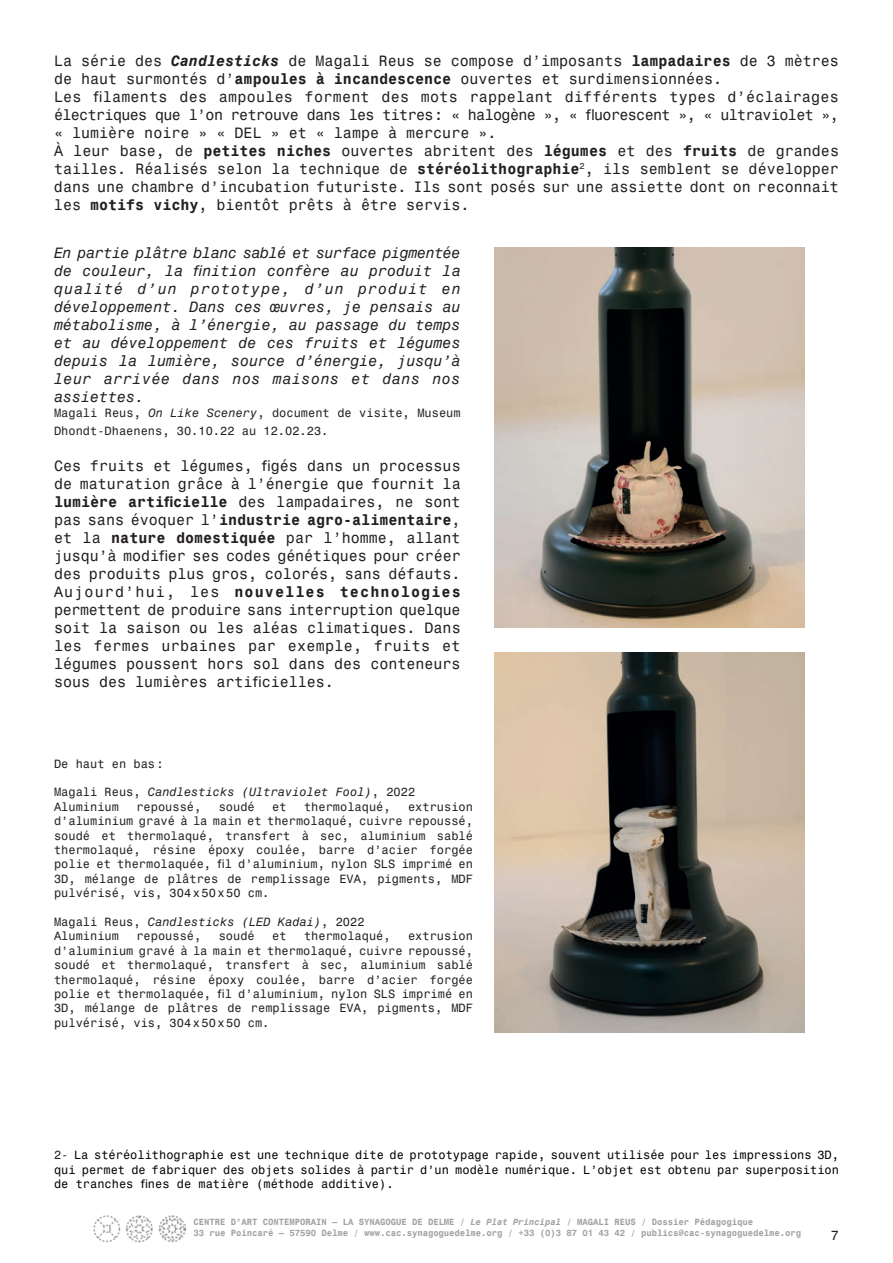
<style>
.page{position:relative;width:893px;height:1263px;background:#fff}
.page>*{position:absolute;margin:0;border:0;box-sizing:border-box;transform-origin:0 0}
.t1{font:15px/18px "Monospace 821 BT";color:#231f20;text-align:justify}
.t2{font:italic 15px/18px "Monospace 821 BT";letter-spacing:.035em;color:#231f20;text-align:justify}
.t3{font:13.5px "Monospace 821 BT";color:#231f20}
.t4{font:12px/14.4px "Monospace 821 BT";color:#231f20}
.t5{font:12px/14.4px "Monospace 821 BT";color:#000001;text-align:justify}
.t6{font:italic 12px/14.4px "Monospace 821 BT";color:#231f20}
.t7{font:700 9px/10.8px "Monospace 821 BT";letter-spacing:-.01em;color:#a0a1a5}
.s1{font-weight:700;font-style:italic}
.s2{font-weight:700}
.s3{font-style:italic}
.s4{font-style:normal}
.s5{color:#231f20}
</style>
<div class="page">
<img style="left:93px;top:1215px;width:92px;height:27px">
<img style="left:495px;top:247px;width:309px;height:380px">
<img style="left:495px;top:652px;width:309px;height:381px">
<p class="t1" style="left:54px;top:52px;width:786px;text-align:left">La série des <span class="s1">Candlesticks</span> de Magali Reus se compose d’imposants <span class="s2">lampadaires</span> de 3 mètres de haut surmontés d’<span class="s2">ampoules à incandescence</span> ouvertes et surdimensionnées.<br>Les filaments des ampoules forment des mots rappelant différents types d’éclairages électriques que l’on retrouve dans les titres: « halogène », « fluorescent », « ultraviolet », « lumière noire » « DEL » et « lampe à mercure ».<br>À leur base, de <span class="s2">petites niches</span> ouvertes abritent des <span class="s2">légumes</span> et des <span class="s2">fruits</span> de grandes tailles. Réalisés selon la technique de <span class="s2">stéréolithographie</span><sup>2</sup>, ils semblent se développer dans une chambre d’incubation futuriste. Ils sont posés sur une assiette dont on reconnait les <span class="s2">motifs vichy</span>, bientôt prêts à être servis.</p>
<p class="t2" style="left:54px;top:244px;width:408px">En partie plâtre blanc sablé et surface pigmentée de couleur, la finition confère au produit la qualité d’un prototype, d’un produit en développement. Dans ces œuvres, je pensais au métabolisme, à l’énergie, au passage du temps et au développement de ces fruits et légumes depuis la lumière, source d’énergie, jusqu’à leur arrivée dans nos maisons et dans nos assiettes.</p>
<p class="t4" style="left:54px;top:403px;width:408px;line-height:18px">Magali Reus, <span class="s3">On Like Scenery</span>, document de visite, Museum<br>Dhondt-Dhaenens, 30.10.22 au 12.02.23.</p>
<p class="t1" style="left:54px;top:456px;width:408px">Ces fruits et légumes, figés dans un processus de maturation grâce à l’énergie que fournit la <span class="s2">lumière artificielle</span> des lampadaires, ne sont pas sans évoquer l’<span class="s2">industrie agro-alimentaire</span>, et la <span class="s2">nature domestiquée</span> par l’homme, allant jusqu’à modifier ses codes génétiques pour créer des produits plus gros, colorés, sans défauts.<br>Aujourd’hui, les <span class="s2">nouvelles technologies </span>permettent de produire sans interruption quelque soit la saison ou les aléas climatiques. Dans les fermes urbaines par exemple, fruits et légumes poussent hors sol dans des conteneurs sous des lumières artificielles.</p>
<p class="t4" style="left:54px;top:756px;width:111px">De haut en bas:</p>
<p class="t6" style="left:54px;top:785px;width:363px"><span class="s4">Magali Reus,</span> Candlesticks (Ultraviolet Fool)<span class="s4">, 2022<br>Aluminium</span></p>
<p class="t4" style="left:136px;top:799px;width:67px">repoussé,</p>
<p class="t4" style="left:219px;top:799px;width:38px">soudé</p>
<p class="t4" style="left:272px;top:799px;width:16px">et</p>
<p class="t4" style="left:304px;top:799px;width:88px">thermolaqué,</p>
<p class="t4" style="left:54px;top:799px;width:421px;text-align:justify;text-indent:354px">extrusion d’aluminium gravé à la main et thermolaqué, cuivre repoussé, soudé et thermolaqué, transfert à sec, aluminium sablé thermolaqué, résine époxy coulée, barre d’acier forgée polie et thermolaquée, fil d’aluminium, nylon SLS imprimé en 3D, mélange de plâtres de remplissage EVA, pigments, MDF pulvérisé, vis, 304x50x50 cm.</p>
<p class="t4" style="left:54px;top:914px;width:312px">Magali Reus, <span class="s3">Candlesticks (LED Kadai)</span>, 2022<br>Aluminium</p>
<p class="t4" style="left:136px;top:929px;width:67px">repoussé,</p>
<p class="t4" style="left:219px;top:929px;width:38px">soudé</p>
<p class="t4" style="left:272px;top:929px;width:16px">et</p>
<p class="t4" style="left:304px;top:929px;width:88px">thermolaqué,</p>
<p class="t4" style="left:54px;top:929px;width:421px;text-align:justify;text-indent:354px">extrusion d’aluminium gravé à la main et thermolaqué, cuivre repoussé, soudé et thermolaqué, transfert à sec, aluminium sablé thermolaqué, résine époxy coulée, barre d’acier forgée polie et thermolaquée, fil d’aluminium, nylon SLS imprimé en 3D, mélange de plâtres de remplissage EVA, pigments, MDF pulvérisé, vis, 304x50x50 cm.</p>
<p class="t5" style="left:54px;top:1148px;width:786px"><span class="s5">2-</span> La stéréolithographie est une technique dite de prototypage rapide, souvent utilisée pour les impressions 3D, qui permet de fabriquer des objets solides à partir d’un modèle numérique. L’objet est obtenu par superposition de tranches fines de matière (méthode additive).</p>
<p class="t7" style="left:194px;top:1216px;width:609px">CENTRE D’ART CONTEMPORAIN – LA SYNAGOGUE DE DELME / <span class="s3">Le Plat Principal</span> / MAGALI REUS / Dossier Pédagogique<br>33 rue Poincaré – 57590 Delme / www.cac.synagoguedelme.org / +33 (0)3 87 01 43 42 / publics@cac-synagoguedelme.org</p>
<p class="t3" style="left:831px;top:1227px;width:10px">7</p>
</div>
